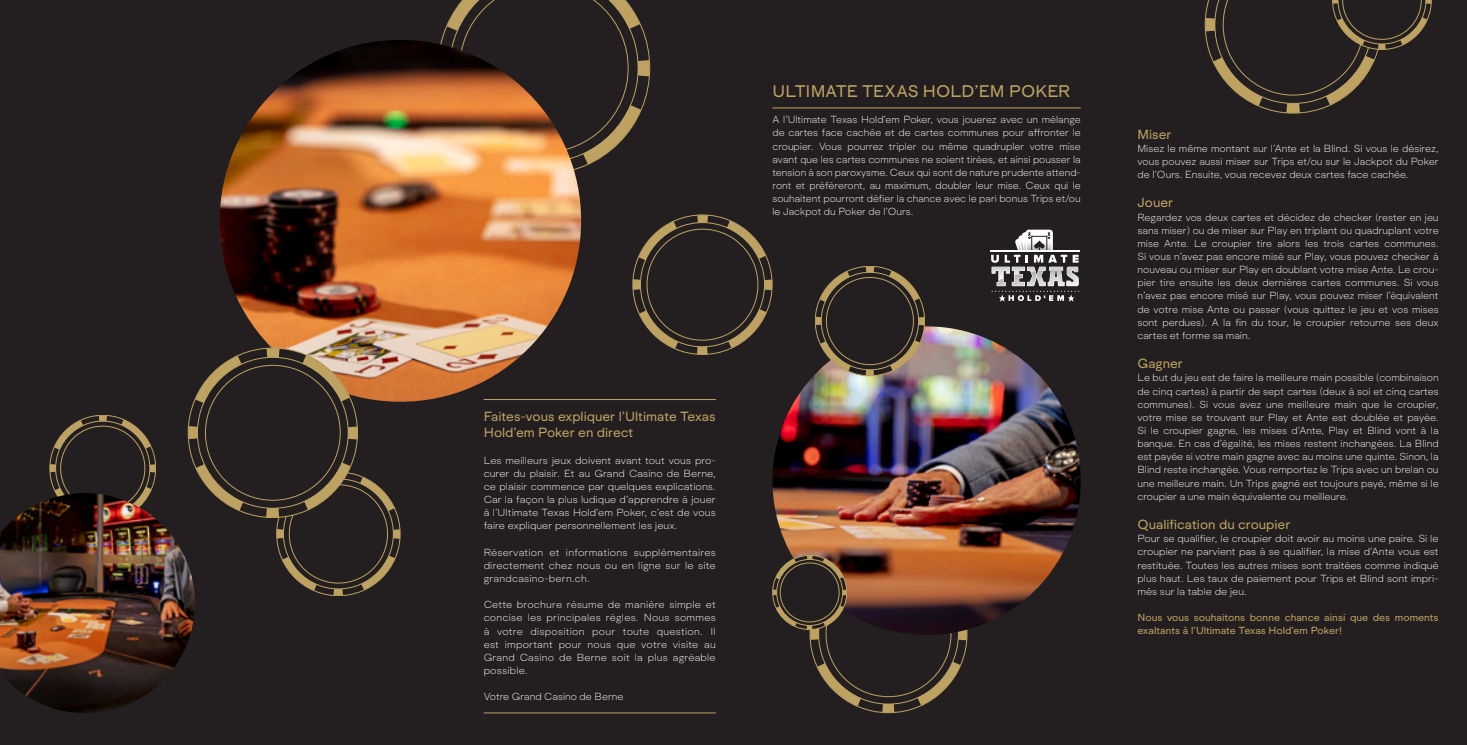
<style>
.page{position:relative;width:1467px;height:745px;background:#fff}
.page>*{position:absolute;margin:0;border:0;box-sizing:border-box;transform-origin:0 0}
.t1{font:17.5px "Formale Grotesque N2";color:#bda262}
.t2{font:13.75px/16.2px "Formale Grotesque N2";color:#bda262}
.t3{font:10.62px/13.1px "Formale Grotesque L3";color:#fff;text-align:justify}
.t4{font:10.62px/13.1px "Formale Grotesque N2";color:#bda262}
</style>
<div class="page">
<div style="left:0;top:0;width:1467px;height:744px;background:#231f20"></div>
<svg style="left:440px;top:0;width:210px;height:172px"></svg>
<svg style="left:632px;top:214px;width:140px;height:140px"></svg>
<img style="left:220px;top:40px;width:361px;height:361px;border-radius:181px">
<svg style="left:188px;top:347px;width:212px;height:248px"></svg>
<svg style="left:50px;top:415px;width:106px;height:78px"></svg>
<hr style="left:484px;top:399px;width:232px;height:1px;background:#bda262">
<hr style="left:484px;top:712px;width:232px;height:1px;background:#bda262">
<hr style="left:772px;top:107px;width:309px;height:1px;background:#bda262">
<img style="left:772px;top:326px;width:309px;height:308px;border-radius:154px">
<svg style="left:815px;top:266px;width:110px;height:110px"></svg>
<svg style="left:772px;top:555px;width:195px;height:157px"></svg>
<svg style="left:991px;top:229px;width:89px;height:72px"></svg>
<svg style="left:1205px;top:0;width:226px;height:113px"></svg>
<img style="left:0;top:493px;width:195px;height:219px">
<p class="t1" style="left:772px;top:81px;width:300px">ULTIMATE TEXAS HOLD’EM POKER</p>
<p class="t3" style="left:772px;top:113px;width:310px;text-align:left">A l’Ultimate Texas Hold’em Poker, vous jouerez avec un mélange de cartes face cachée et de cartes communes pour affronter le croupier. Vous pourrez tripler ou même quadrupler votre mise avant que les cartes communes ne soient tirées, et ainsi pousser la tension à son paroxysme. Ceux qui sont de nature prudente attend&shy;ront et préfèreront, au maximum, doubler leur mise. Ceux qui le souhaitent pourront défier la chance avec le pari bonus Trips et/ou le Jackpot du Poker de l’Ours.</p>
<p class="t2" style="left:484px;top:408px;width:233px">Faites-vous expliquer l’Ultimate Texas<br>Hold’em Poker en direct</p>
<p class="t3" style="left:484px;top:453px;width:234px">Les meilleurs jeux doivent avant tout vous pro&shy;curer du plaisir. Et au Grand Casino de Berne, ce plaisir commence par quelques explications.<br>Car la façon la plus ludique d’apprendre à jouer à l’Ultimate Texas Hold’em Poker, c’est de vous faire expliquer personnellement les jeux.</p>
<p class="t3" style="left:484px;top:545px;width:234px">Réservation et informations supplémentaires directement chez nous ou en ligne sur le site grandcasino-bern.ch.</p>
<p class="t3" style="left:484px;top:597px;width:234px">Cette brochure résume de manière simple et concise les principales règles. Nous sommes à votre disposition pour toute question. Il est important pour nous que votre visite au Grand Casino de Berne soit la plus agréable possible.</p>
<p class="t3" style="left:484px;top:689px;width:141px">Votre Grand Casino de Berne</p>
<p class="t2" style="left:1137px;top:126px;width:36px">Miser</p>
<p class="t3" style="left:1137px;top:141px;width:303px">Misez le même montant sur l’Ante et la Blind. Si vous le désirez, vous pouvez aussi miser sur Trips et/ou sur le Jackpot du Poker de l’Ours. Ensuite, vous recevez deux cartes face cachée.</p>
<p class="t2" style="left:1137px;top:194px;width:37px">Jouer</p>
<p class="t3" style="left:1137px;top:210px;width:303px">Regardez vos deux cartes et décidez de checker (rester en jeu sans miser) ou de miser sur Play en triplant ou quadruplant votre mise Ante. Le croupier tire alors les trois cartes communes.<br>Si vous n’avez pas encore misé sur Play, vous pouvez checker à nouveau ou miser sur Play en doublant votre mise Ante. Le crou&shy;pier tire ensuite les deux dernières cartes communes. Si vous n’avez pas encore misé sur Play, vous pouvez miser l’équivalent de votre mise Ante ou passer (vous quittez le jeu et vos mises sont perdues). A la fin du tour, le croupier retourne ses deux cartes et forme sa main.</p>
<p class="t2" style="left:1137px;top:355px;width:47px">Gagner</p>
<p class="t3" style="left:1137px;top:371px;width:303px">Le but du jeu est de faire la meilleure main possible (combinaison de cinq cartes) à partir de sept cartes (deux à soi et cinq cartes communes). Si vous avez une meilleure main que le croupier, votre mise se trouvant sur Play et Ante est doublée et payée.<br>Si le croupier gagne, les mises d’Ante, Play et Blind vont à la banque. En cas d’égalité, les mises restent inchangées. La Blind est payée si votre main gagne avec au moins une quinte. Sinon, la Blind reste inchangée. Vous remportez le Trips avec un brelan ou une meilleure main. Un Trips gagné est toujours payé, même si le croupier a une main équivalente ou meilleure.</p>
<p class="t2" style="left:1137px;top:516px;width:155px">Qualification du croupier</p>
<p class="t3" style="left:1137px;top:531px;width:303px">Pour se qualifier, le croupier doit avoir au moins une paire. Si le croupier ne parvient pas à se qualifier, la mise d’Ante vous est restituée. Toutes les autres mises sont traitées comme indiqué plus haut. Les taux de paiement pour Trips et Blind sont impri&shy;més sur la table de jeu.</p>
<p class="t4" style="left:1137px;top:610px;width:303px">Nous vous souhaitons bonne chance ainsi que des moments exaltants à l’Ultimate Texas Hold’em Poker!</p>
</div>
